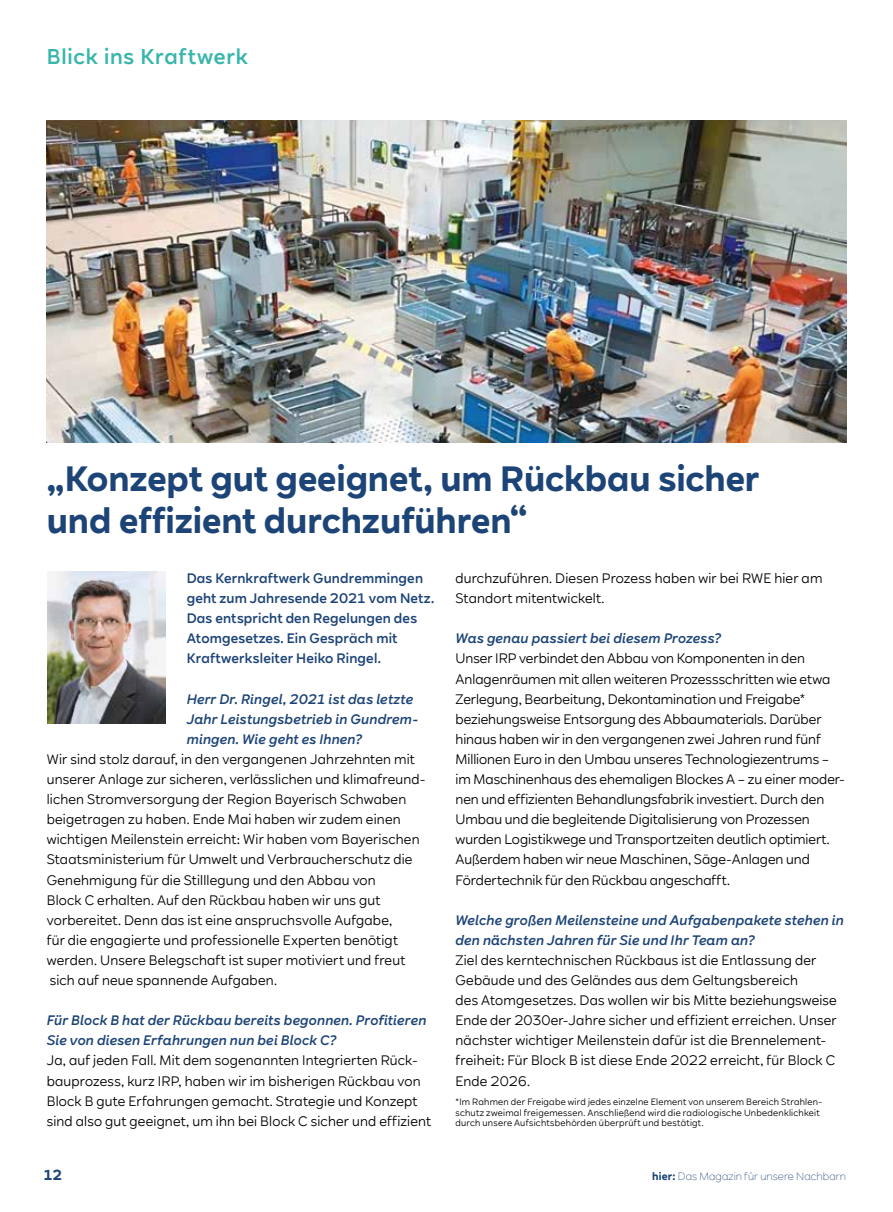
<style>
.page{position:relative;width:893px;height:1212px;background:#fff}
.page>*{position:absolute;margin:0;border:0;box-sizing:border-box;transform-origin:0 0}
.t1{font:700 34.5px/42px "RWE Sans";letter-spacing:-.005em;color:#1d4477}
.t2{font:500 21px "RWE Sans";letter-spacing:.035em;color:#38b6ab}
.t3{font:700 14.25px "RWE Sans";color:#1d4477}
.t4{font:13.5px/20.1px "RWE Sans";letter-spacing:.01em;color:#000}
.t5{font:italic 500 13.5px/20.1px "RWE Sans";letter-spacing:.015em;color:#1d4477}
.t6{font:500 13.5px/20.1px "RWE Sans";letter-spacing:.015em;color:#1d4477}
.t7{font:300 10.5px "RWE Sans";letter-spacing:.01em;color:#1d4477}
.t8{font:9px/10.5px "RWE Sans";letter-spacing:.03em;color:#000}
.s1{font-weight:700}
</style>
<div class="page">
<img style="left:47px;top:121px;width:799px;height:321px">
<img style="left:47px;top:571px;width:118px;height:153px">
<h2 class="t2" style="left:47px;top:43px;width:202px">Blick ins Kraftwerk</h2>
<h1 class="t1" style="left:47px;top:458px;width:714px">„Konzept gut geeignet, um Rückbau sicher und effizient durchzuführen“</h1>
<p class="t6" style="left:187px;top:568px;width:249px">Das Kernkraftwerk Gundremmingen geht zum Jahresende 2021 vom Netz.<br>Das entspricht den Regelungen des Atomgesetzes. Ein Gespräch mit Kraftwerksleiter Heiko Ringel.</p>
<p class="t5" style="left:187px;top:689px;width:233px">Herr Dr. Ringel, 2021 ist das letzte<br>Jahr Leistungsbetrieb in Gundrem&shy;mingen. Wie geht es Ihnen?</p>
<p class="t4" style="left:47px;top:749px;width:380px">Wir sind stolz darauf, in den vergangenen Jahrzehnten mit unserer Anlage zur sicheren, verlässlichen und klimafreund&shy;lichen Stromversorgung der Region Bayerisch Schwaben beigetragen zu haben. Ende Mai haben wir zudem einen wichtigen Meilenstein erreicht: Wir haben vom Bayerischen Staatsministerium für Umwelt und Verbraucherschutz die Genehmigung für die Stilllegung und den Abbau von<br>Block C erhalten. Auf den Rückbau haben wir uns gut vorbereitet. Denn das ist eine anspruchsvolle Aufgabe,<br>für die engagierte und professionelle Experten benötigt werden. Unsere Belegschaft ist super motiviert und freut sich auf neue spannende Aufgaben.</p>
<p class="t5" style="left:47px;top:1010px;width:381px">Für Block B hat der Rückbau bereits begonnen. Profitieren<br>Sie von diesen Erfahrungen nun bei Block C?</p>
<p class="t4" style="left:47px;top:1051px;width:386px">Ja, auf jeden Fall. Mit dem sogenannten Integrierten Rück&shy;bauprozess, kurz IRP, haben wir im bisherigen Rückbau von Block B gute Erfahrungen gemacht. Strategie und Konzept sind also gut geeignet, um ihn bei Block C sicher und effizient</p>
<p class="t3" style="left:43px;top:1166px;width:21px">12</p>
<p class="t4" style="left:455px;top:568px;width:368px">durchzuführen. Diesen Prozess haben wir bei RWE hier am<br>Standort mitentwickelt.</p>
<p class="t5" style="left:455px;top:628px;width:267px">Was genau passiert bei diesem Prozess?</p>
<p class="t4" style="left:455px;top:649px;width:391px">Unser IRP verbindet den Abbau von Komponenten in den Anlagenräumen mit allen weiteren Prozessschritten wie etwa Zerlegung, Bearbeitung, Dekontamination und Freigabe* beziehungsweise Entsorgung des Abbaumaterials. Darüber hinaus haben wir in den vergangenen zwei Jahren rund fünf Millionen Euro in den Umbau unseres Technologiezentrums – im Maschinenhaus des ehemaligen Blockes A – zu einer moder&shy;nen und effizienten Behandlungsfabrik investiert. Durch den Umbau und die begleitende Digitalisierung von Prozessen wurden Logistikwege und Transportzeiten deutlich optimiert.<br>Außerdem haben wir neue Maschinen, Säge-Anlagen und Fördertechnik für den Rückbau angeschafft.</p>
<p class="t5" style="left:455px;top:910px;width:390px">Welche großen Meilensteine und Aufgabenpakete stehen in den nächsten Jahren für Sie und Ihr Team an?</p>
<p class="t4" style="left:455px;top:950px;width:383px">Ziel des kerntechnischen Rückbaus ist die Entlassung der Gebäude und des Geländes aus dem Geltungsbereich<br>des Atomgesetzes. Das wollen wir bis Mitte beziehungsweise Ende der 2030er-Jahre sicher und effizient erreichen. Unser nächster wichtiger Meilenstein dafür ist die Brennelement&shy;freiheit: Für Block B ist diese Ende 2022 erreicht, für Block C Ende 2026.</p>
<p class="t8" style="left:455px;top:1097px;width:368px">*Im Rahmen der Freigabe wird jedes einzelne Element von unserem Bereich Strahlen&shy;schutz zweimal freigemessen. Anschließend wird die radiologische Unbedenklichkeit durch unsere Aufsichtsbehörden überprüft und bestätigt.</p>
<p class="t7" style="left:652px;top:1170px;width:195px"><span class="s1">hier:</span> Das Magazin für unsere Nachbarn</p>
</div>
